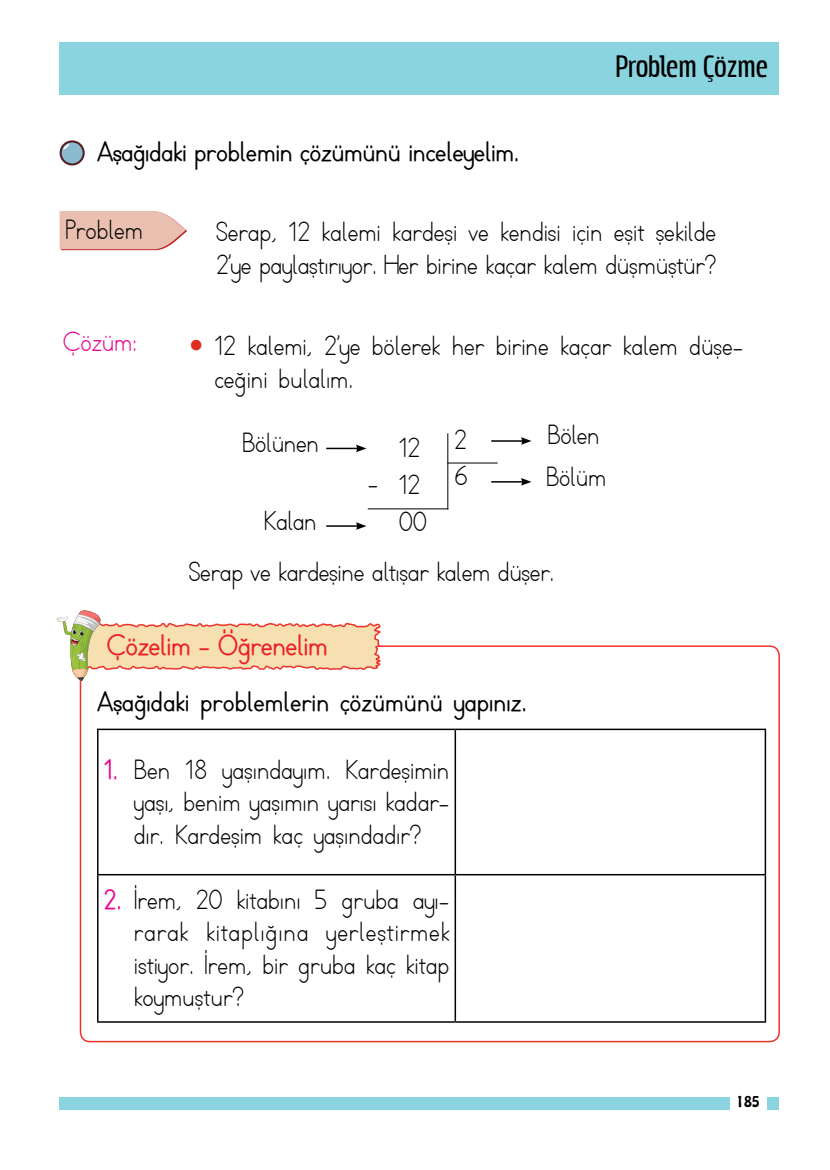
<style>
.page{position:relative;width:830px;height:1170px;background:#fff}
.page>*{position:absolute;margin:0;border:0;box-sizing:border-box;transform-origin:0 0}
.t1{font:700 28.5px "TTKB Dik Temel Abece";letter-spacing:-.015em;color:#ed1d24}
.t2{font:27px/32.4px "TTKB Dik Temel Abece";color:#000}
.t3{font:700 27px "TTKB Dik Temel Abece";letter-spacing:-.01em;color:#000}
.t4{font:27px "TTKB Dik Temel Abece";letter-spacing:-.01em;color:#ec008c}
.t5{font:19.5px "Subpear";letter-spacing:-.01em;color:#000}
.t6{font:13.5px "Hobo Std";color:#000}
.s1{font-weight:700;color:#ec008c}
</style>
<div class="page">
<div style="left:60px;top:1097px;width:718px;height:12px;background:#8ad4df"></div>
<div style="left:729px;top:1083px;width:36px;height:35px;background:#fff"></div>
<div style="left:60px;top:43px;width:718px;height:52px;background:#8ad4df"></div>
<svg style="left:60px;top:140px;width:25px;height:25px"></svg>
<svg style="left:60px;top:211px;width:127px;height:40px"></svg>
<hr style="left:447px;top:433px;width:1px;height:76px;background:#000">
<hr style="left:367px;top:508px;width:81px;height:1px;background:#000">
<hr style="left:447px;top:462px;width:50px;height:1px;background:#000">
<hr style="left:491px;top:440px;width:32px;height:1px;background:#000">
<svg style="left:520px;top:437px;width:11px;height:8px"></svg>
<hr style="left:326px;top:447px;width:32px;height:2px;background:#000">
<svg style="left:356px;top:444px;width:10px;height:8px"></svg>
<hr style="left:491px;top:481px;width:32px;height:1px;background:#000">
<svg style="left:520px;top:478px;width:11px;height:7px"></svg>
<hr style="left:326px;top:525px;width:32px;height:2px;background:#000">
<svg style="left:356px;top:522px;width:10px;height:8px"></svg>
<svg style="left:79px;top:645px;width:701px;height:397px"></svg>
<svg style="left:56px;top:610px;width:325px;height:71px"></svg>
<p class="t3" style="left:97px;top:135px;width:424px">Aşağıdaki problemin çözümünü inceleyelim.</p>
<p class="t5" style="left:615px;top:59px;width:154px">Problem Çözme</p>
<p class="t2" style="left:65px;top:214px;width:80px">Problem</p>
<p class="t2" style="left:216px;top:216px;width:501px">Serap, 12 kalemi kardeşi ve kendisi için eşit şekilde<br>2’ye paylaştırıyor. Her birine kaçar kalem düşmüştür?</p>
<p class="t4" style="left:63px;top:325px;width:76px">Çözüm:</p>
<p class="t2" style="left:214px;top:330px;width:530px">12 kalemi, 2’ye bölerek her birine kaçar kalem düşe&shy;ceğini bulalım.</p>
<p class="t2" style="left:242px;top:427px;width:78px">Bölünen</p>
<p class="t2" style="left:264px;top:505px;width:54px">Kalan</p>
<p class="t2" style="left:367px;top:467px;width:12px">-</p>
<p class="t2" style="left:398px;top:430px;width:30px;line-height:36.6px">12<br>12<br>00</p>
<p class="t2" style="left:454px;top:422px;width:16px;line-height:36.6px">2<br>6</p>
<p class="t2" style="left:547px;top:419px;width:54px">Bölen</p>
<p class="t2" style="left:546px;top:461px;width:62px">Bölüm</p>
<p class="t2" style="left:189px;top:555px;width:367px">Serap ve kardeşine altışar kalem düşer.</p>
<p class="t1" style="left:107px;top:628px;width:222px">Çözelim - Öğrenelim</p>
<p class="t3" style="left:97px;top:685px;width:431px">Aşağıdaki problemlerin çözümünü yapınız.</p>
<p class="t2" style="left:134px;top:754px;width:317px;text-align:justify;text-indent:-30px"><span class="s1">1.</span> Ben 18 yaşındayım. Kardeşimin yaşı, benim yaşımın yarısı kadar&shy;dır. Kardeşim kaç yaşındadır?</p>
<p class="t2" style="left:134px;top:884px;width:317px;text-align:justify;text-indent:-30px"><span class="s1">2.</span> İrem, 20 kitabını 5 gruba ayı&shy;rarak kitaplığına yerleştirmek istiyor. İrem, bir gruba kaç kitap koymuştur?</p>
<p class="t6" style="left:736px;top:1091px;width:25px">185</p>
</div>
